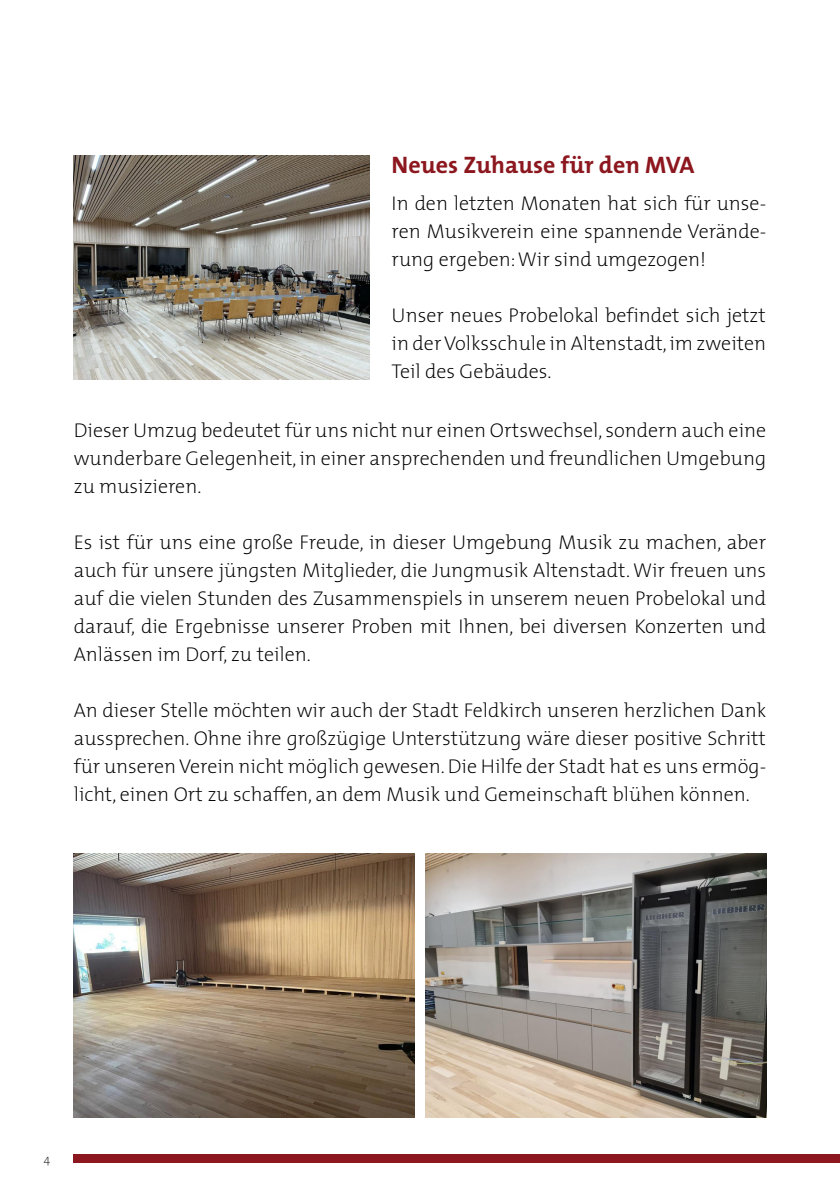
<style>
.page{position:relative;width:840px;height:1191px;background:#fff}
.page>*{position:absolute;margin:0;border:0;box-sizing:border-box;transform-origin:0 0}
.t1{font:700 24px "The Mix";color:#8c171f}
.t2{font:200 20px/28px "The Mix";color:#000001;text-align:justify}
.t3{font:200 12px "The Mix";color:#231f20}
</style>
<div class="page">
<div style="left:74px;top:1154px;width:765px;height:8px;background:#8c171f"></div>
<img style="left:74px;top:155px;width:295px;height:225px">
<img style="left:74px;top:854px;width:340px;height:263px">
<img style="left:425px;top:854px;width:340px;height:263px">
<p class="t1" style="left:391px;top:144px;width:304px">Neues Zuhause für den MVA</p>
<p class="t2" style="left:391px;top:189px;width:376px">In den letzten Monaten hat sich für unse&shy;ren Musikverein eine spannende Verände&shy;rung ergeben: Wir sind umgezogen!</p>
<p class="t2" style="left:391px;top:301px;width:376px">Unser neues Probelokal befindet sich jetzt in der Volksschule in Altenstadt, im zweiten Teil des Gebäudes.</p>
<p class="t2" style="left:74px;top:416px;width:693px">Dieser Umzug bedeutet für uns nicht nur einen Ortswechsel, sondern auch eine wunderbare Gelegenheit, in einer ansprechenden und freundlichen Umgebung zu musizieren.</p>
<p class="t2" style="left:74px;top:528px;width:693px">Es ist für uns eine große Freude, in dieser Umgebung Musik zu machen, aber auch für unsere jüngsten Mitglieder, die Jungmusik Altenstadt. Wir freuen uns auf die vielen Stunden des Zusammenspiels in unserem neuen Probelokal und darauf, die Ergebnisse unserer Proben mit Ihnen, bei diversen Konzerten und Anlässen im Dorf, zu teilen.</p>
<p class="t2" style="left:74px;top:696px;width:693px">An dieser Stelle möchten wir auch der Stadt Feldkirch unseren herzlichen Dank aussprechen. Ohne ihre großzügige Unterstützung wäre dieser positive Schritt für unseren Verein nicht möglich gewesen. Die Hilfe der Stadt hat es uns ermög&shy;licht, einen Ort zu schaffen, an dem Musik und Gemeinschaft blühen können.</p>
<p class="t3" style="left:44px;top:1148px;width:8px">4</p>
</div>
